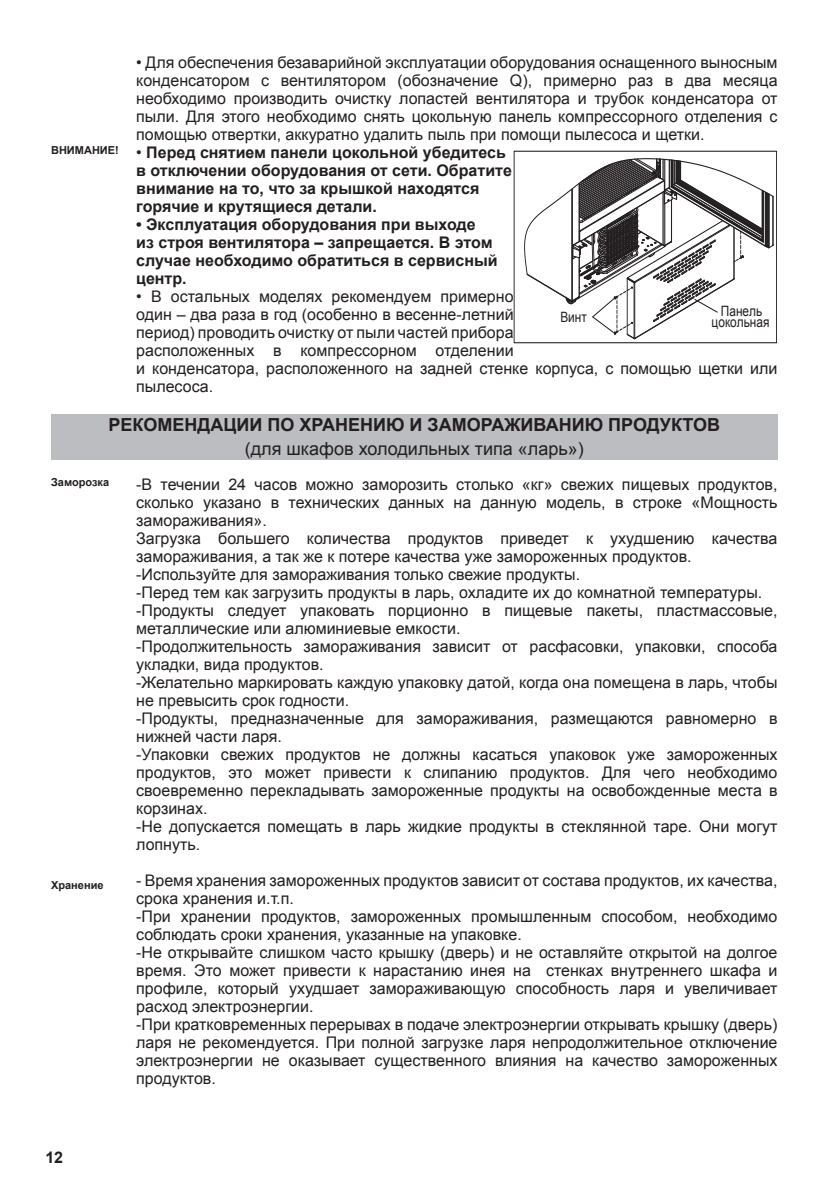
<style>
.page{position:relative;width:840px;height:1191px;background:#fff}
.page>*{position:absolute;margin:0;border:0;box-sizing:border-box;transform-origin:0 0}
.t1{font:700 18px "Arial";color:#231f20}
.t2{font:18px "Arial";color:#231f20}
.t3{font:16px/18px "Arial";color:#231f20}
.t4{font:700 16px/18px "Arial";color:#231f20}
.t5{font:14.2px "Arial";color:#231f20;scale:.83 1}
.t6{font:700 11px "Arial";color:#231f20}
.s1{font-weight:400}
</style>
<div class="page">
<div style="left:513px;top:151px;width:263px;height:192px;border:1px solid #231f20"></div>
<svg style="left:524px;top:158px;width:249px;height:181px"></svg>
<div style="left:51px;top:414px;width:726px;height:45px;background:#bcbdc0"></div>
<p class="t6" style="left:51px;top:143px;width:69px">ВНИМАНИЕ!</p>
<p class="t3" style="left:136px;top:54px;width:642px;text-align:justify">• Для обеспечения безаварийной эксплуатации оборудования оснащенного выносным конденсатором с вентилятором (обозначение Q), примерно раз в два месяца необходимо производить очистку лопастей вентилятора и трубок конденсатора от пыли. Для этого необходимо снять цокольную панель компрессорного отделения с помощью отвертки, аккуратно удалить пыль при помощи пылесоса и щетки.</p>
<p class="t4" style="left:136px;top:144px;width:377px"><span class="s1">•</span> Перед снятием панели цокольной убедитесь в отключении оборудования от сети. Обратите внимание на то, что за крышкой находятся горячие и крутящиеся детали.</p>
<p class="t4" style="left:136px;top:216px;width:362px">• Эксплуатация оборудования при выходе<br>из строя вентилятора – запрещается. В этом случае необходимо обратиться в сервисный центр.</p>
<p class="t3" style="left:136px;top:288px;width:642px">• В остальных моделях рекомендуем примерно<br>один – два раза в год (особенно в весенне-летний<br>период) проводить очистку от пыли частей прибора<br>расположенных в компрессорном отделении<br>и конденсатора, расположенного на задней стенке корпуса, с помощью щетки или пылесоса.</p>
<p class="t5" style="left:720px;top:302px;width:51px">Панель</p>
<p class="t5" style="left:560px;top:308px;width:33px">Винт</p>
<p class="t5" style="left:711px;top:312px;width:71px">цокольная</p>
<p class="t1" style="left:108px;top:413px;width:25px">Реко</p>
<p class="t1" style="left:157px;top:413px;width:29px">менда</p>
<p class="t1" style="left:223px;top:413px;width:90px">циипохранени</p>
<p class="t1" style="left:386px;top:413px;width:95px">ю изамораживани</p>
<p class="t1" style="left:584px;top:413px;width:37px">ю продуктов</p>
<p class="t2" style="left:244px;top:437px;width:340px">(для шкафов холодильных типа «ларь»)</p>
<p class="t6" style="left:51px;top:475px;width:60px">Заморозка</p>
<p class="t6" style="left:51px;top:877px;width:54px">Хранение</p>
<p class="t4" style="left:45px;top:1148px;width:19px">12</p>
<p class="t3" style="left:136px;top:475px;width:642px">-В течении 24 часов можно заморозить столько «кг» свежих пищевых продуктов, сколько указано в технических данных на данную модель, в строке «Мощность замораживания».<br>Загрузка большего количества продуктов приведет к ухудшению качества замораживания, а так же к потере качества уже замороженных продуктов. -Используйте для замораживания только свежие продукты.<br>-Перед тем как загрузить продукты в ларь, охладите их до комнатной температуры. -Продукты следует упаковать порционно в пищевые пакеты, пластмассовые, металлические или алюминиевые емкости.<br>-Продолжительность замораживания зависит от расфасовки, упаковки, способа укладки, вида продуктов.<br>-Желательно маркировать каждую упаковку датой, когда она помещена в ларь, чтобы не превысить срок годности.<br>-Продукты, предназначенные для замораживания, размещаются равномерно в нижней части ларя.<br>-Упаковки свежих продуктов не должны касаться упаковок уже замороженных продуктов, это может привести к слипанию продуктов. Для чего необходимо своевременно перекладывать замороженные продукты на освобожденные места в корзинах.<br>-Не допускается помещать в ларь жидкие продукты в стеклянной таре. Они могут лопнуть.</p>
<p class="t3" style="left:136px;top:871px;width:642px">- Время хранения замороженных продуктов зависит от состава продуктов, их качества, срока хранения и.т.п.<br>-При хранении продуктов, замороженных промышленным способом, необходимо соблюдать сроки хранения, указанные на упаковке.<br>-Не открывайте слишком часто крышку (дверь) и не оставляйте открытой на долгое время. Это может привести к нарастанию инея на стенках внутреннего шкафа и профиле, который ухудшает замораживающую способность ларя и увеличивает расход электроэнергии.<br>-При кратковременных перерывах в подаче электроэнергии открывать крышку (дверь) ларя не рекомендуется. При полной загрузке ларя непродолжительное отключение электроэнергии не оказывает существенного влияния на качество замороженных продуктов.</p>
</div>
